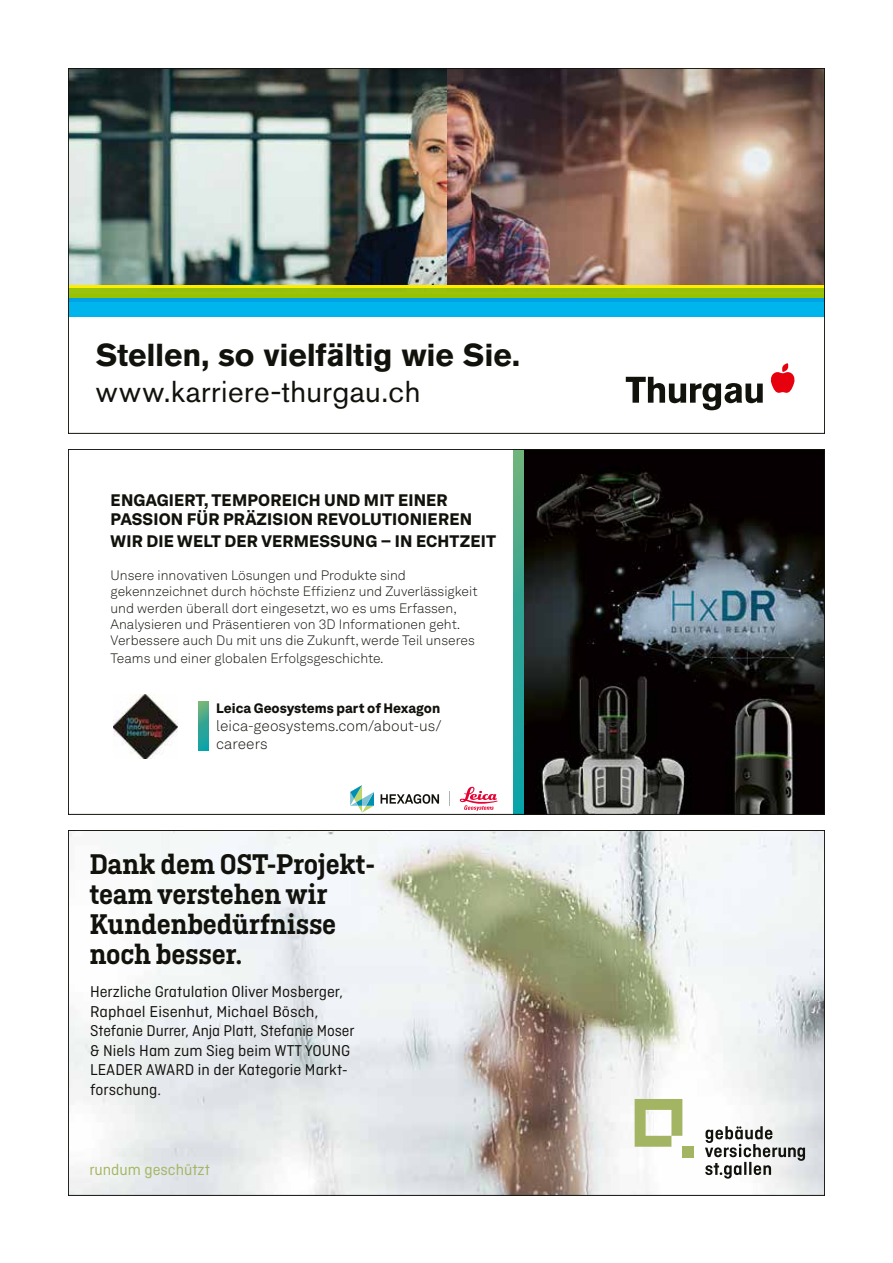
<style>
.page{position:relative;width:893px;height:1263px;background:#fff}
.page>*{position:absolute;margin:0;border:0;box-sizing:border-box;transform-origin:0 0}
.t1{font:700 31.5px "Akzidenz Grotesk BE";letter-spacing:-.005em;color:#12120d}
.t2{font:600 30px/30px "Ciutadella Slab";letter-spacing:-.01em;color:#12120d}
.t3{font:30px "Akzidenz Grotesk BE";letter-spacing:.015em;color:#12120d}
.t4{font:16.5px/19.5px "Ciutadella";color:#12120d}
.t5{font:900 16.5px/19.8px "Hexagon Akkurat";letter-spacing:.01em;color:#12120d}
.t6{font:16.5px "Ciutadella";color:#a3b562}
.t7{font:300 15px/18px "Hexagon Akkurat";color:#12120d}
.t8{font:300 13.5px/16.2px "Hexagon Akkurat";color:#12120d}
.t9{font:900 13.5px "Hexagon Akkurat";color:#12120d}
</style>
<div class="page">
<svg style="left:770px;top:363px;width:25px;height:30px"></svg>
<svg style="left:626px;top:377px;width:137px;height:33px"></svg>
<img style="left:70px;top:70px;width:753px;height:215px">
<div style="left:68px;top:301px;width:757px;height:16px;background:#00b5eb"></div>
<hr style="left:68px;top:285px;width:757px;height:4px;background:#ffed00">
<div style="left:70px;top:288px;width:753px;height:6px;background:#99c10b"></div>
<hr style="left:68px;top:294px;width:757px;height:4px;background:#97c200">
<hr style="left:68px;top:298px;width:757px;height:3px;background:#00a1e5">
<img style="left:524px;top:451px;width:299px;height:362px">
<svg style="left:514px;top:451px;width:10px;height:362px;background:#35a794"></svg>
<svg style="left:199px;top:701px;width:10px;height:50px"></svg>
<img style="left:113px;top:694px;width:65px;height:65px">
<svg style="left:381px;top:794px;width:58px;height:10px"></svg>
<svg style="left:350px;top:785px;width:24px;height:28px"></svg>
<svg style="left:460px;top:786px;width:37px;height:25px"></svg>
<img style="left:70px;top:832px;width:753px;height:362px">
<svg style="left:705px;top:1126px;width:100px;height:53px"></svg>
<svg style="left:635px;top:1099px;width:47px;height:48px"></svg>
<div style="left:682px;top:1147px;width:11px;height:11px;background:#a3b562"></div>
<h1 class="t1" style="left:96px;top:336px;width:426px">Stellen, so vielfältig wie Sie.</h1>
<h2 class="t3" style="left:96px;top:373px;width:326px">www.karriere-thurgau.ch</h2>
<p class="t5" style="left:111px;top:489px;width:363px">ENGAGIERT, TEMPOREICH UND MIT EINER<br>PASSION FÜR PRÄZISION REVOLUTIONIEREN</p>
<p class="t5" style="left:111px;top:530px;width:387px">WIR DIE WELT DER VERMESSUNG – IN ECHTZEIT</p>
<p class="t8" style="left:111px;top:567px;width:368px">Unsere innovativen Lösungen und Produkte sind gekennzeichnet durch höchste Effizienz und Zuverlässigkeit und werden überall dort eingesetzt, wo es ums Erfassen, Analysieren und Präsentieren von 3D Informationen geht.<br>Verbessere auch Du mit uns die Zukunft, werde Teil unseres</p>
<p class="t8" style="left:111px;top:650px;width:275px">Teams und einer globalen Erfolgsgeschichte.</p>
<p class="t9" style="left:216px;top:697px;width:225px">Leica Geosystems part of Hexagon</p>
<p class="t7" style="left:216px;top:716px;width:227px">leica-geosystems.com/about-us/ careers</p>
<h2 class="t2" style="left:89px;top:849px;width:288px">Dank dem OST-Projekt&shy;team verstehen wir<br>Kundenbedürfnisse noch besser.</h2>
<p class="t4" style="left:90px;top:982px;width:266px">Herzliche Gratulation Oliver Mosberger, Raphael Eisenhut, Michael Bösch, Stefanie Durrer, Anja Platt, Stefanie Moser &amp; Niels Ham zum Sieg beim WTT YOUNG LEADER AWARD in der Kategorie Markt&shy;forschung.</p>
<p class="t6" style="left:89px;top:1161px;width:122px">rundum geschützt</p>
</div>
